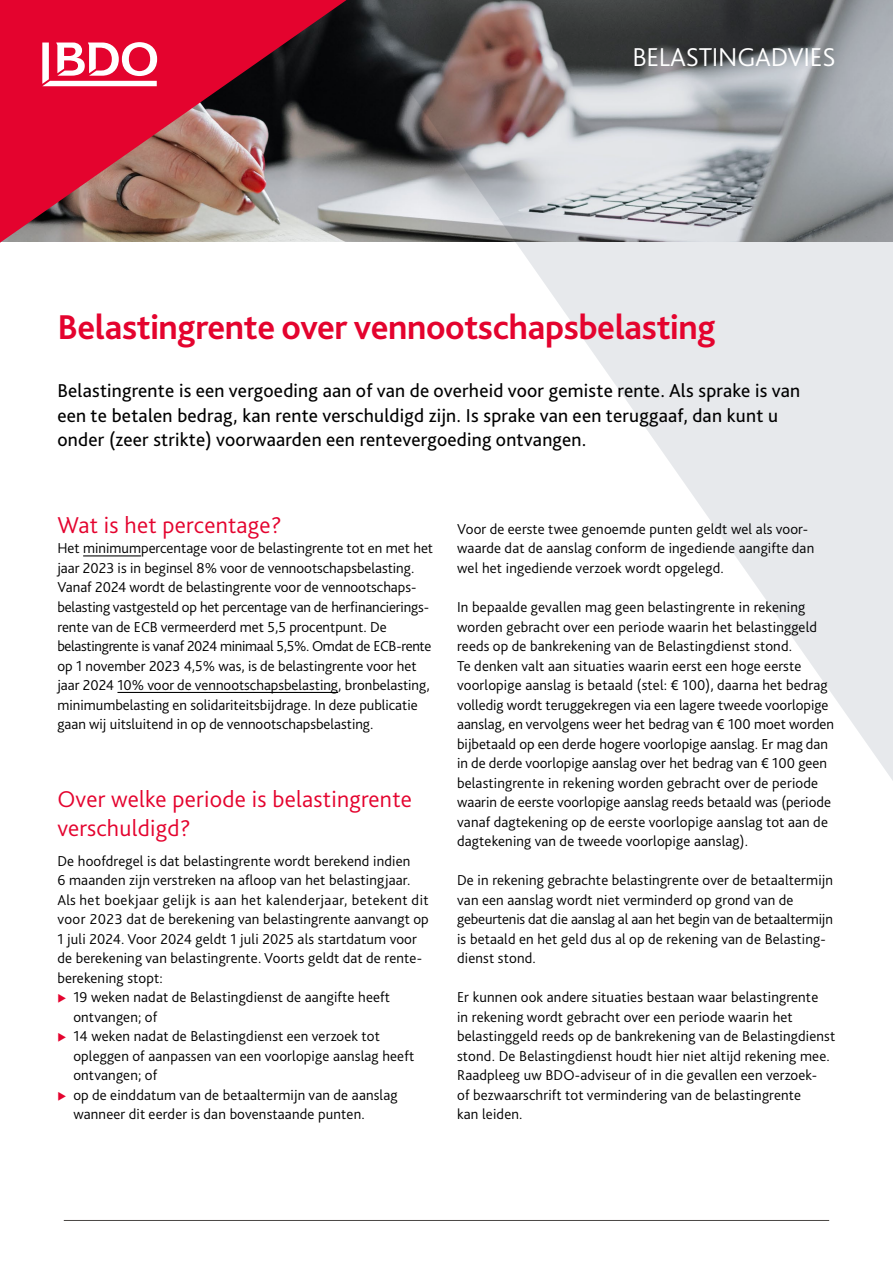
<style>
.page{position:relative;width:893px;height:1263px;background:#fff}
.page>*{position:absolute;margin:0;border:0;box-sizing:border-box;transform-origin:0 0}
.t1{font:700 36px "Bliss Pro";letter-spacing:-.01em;color:#e4032e}
.t2{font:300 27px "Bliss Pro";letter-spacing:-.01em;color:#fff}
.t3{font:300 24px/29.2px "Bliss Pro";letter-spacing:.01em;color:#e4032e}
.t4{font:19.5px/24.3px "Bliss Pro";letter-spacing:.01em;color:#000}
.t5{font:300 15px/19.5px "Bliss Pro";letter-spacing:.01em;color:#000}
.t6{font:300 15px "Bliss Pro";letter-spacing:.03em;color:#000}
</style>
<div class="page">
<svg style="left:337px;top:0;width:556px;height:781px"></svg>
<svg style="left:0;top:0;width:346px;height:243px;background:#ad3b4b"></svg>
<svg style="left:42px;top:42px;width:115px;height:44px"></svg>
<hr style="left:64px;top:1220px;width:765px;height:1px;background:#494643">
<hr style="left:83px;top:555px;width:58px;height:1px;background:#000">
<hr style="left:117px;top:692px;width:221px;height:1px;background:#000">
<h2 class="t2" style="left:632px;top:40px;width:205px">BELASTINGADVIES</h2>
<h1 class="t1" style="left:57px;top:305px;width:660px">Belastingrente over vennootschapsbelasting</h1>
<p class="t4" style="left:57px;top:378px;width:744px">Belastingrente is een vergoeding aan of van de overheid voor gemiste rente. Als sprake is van een te betalen bedrag, kan rente verschuldigd zijn. Is sprake van een teruggaaf, dan kunt u onder (zeer strikte) voorwaarden een rentevergoeding ontvangen.</p>
<h3 class="t3" style="left:57px;top:509px;width:226px">Wat is het percentage?</h3>
<p class="t5" style="left:57px;top:538px;width:377px">Het minimumpercentage voor de belastingrente tot en met het jaar 2023 is in beginsel 8% voor de vennootschapsbelasting.<br>Vanaf 2024 wordt de belastingrente voor de vennootschaps&shy;belasting vastgesteld op het percentage van de herfinancierings&shy;rente van de ECB vermeerderd met 5,5 procentpunt. De belastingrente is vanaf 2024 minimaal 5,5%. Omdat de ECB-rente op 1 november 2023 4,5% was, is de belastingrente voor het jaar 2024 10% voor de vennootschapsbelasting, bronbelasting, minimumbelasting en solidariteitsbijdrage. In deze publicatie gaan wij uitsluitend in op de vennootschapsbelasting.</p>
<h3 class="t3" style="left:57px;top:784px;width:356px">Over welke periode is belastingrente verschuldigd?</h3>
<p class="t5" style="left:57px;top:850px;width:355px">De hoofdregel is dat belastingrente wordt berekend indien</p>
<p class="t5" style="left:57px;top:870px;width:355px">6 maanden zijn verstreken na afloop van het belastingjaar.</p>
<p class="t6" style="left:57px;top:890px;width:373px">Als het boekjaar gelijk is aan het kalenderjaar, betekent dit</p>
<p class="t5" style="left:57px;top:909px;width:373px">voor 2023 dat de berekening van belastingrente aanvangt op</p>
<p class="t5" style="left:57px;top:928px;width:361px">1 juli 2024. Voor 2024 geldt 1 juli 2025 als startdatum voor</p>
<p class="t5" style="left:57px;top:948px;width:366px">de berekening van belastingrente. Voorts geldt dat de rente-</p>
<p class="t5" style="left:57px;top:967px;width:107px">berekening stopt:</p>
<p class="t5" style="left:73px;top:987px;width:318px">19 weken nadat de Belastingdienst de aangifte heeft</p>
<p class="t5" style="left:73px;top:1006px;width:85px">ontvangen; of</p>
<p class="t5" style="left:73px;top:1026px;width:308px">14 weken nadat de Belastingdienst een verzoek tot</p>
<p class="t5" style="left:73px;top:1045px;width:342px">opleggen of aanpassen van een voorlopige aanslag heeft</p>
<p class="t5" style="left:73px;top:1065px;width:85px">ontvangen; of</p>
<p class="t5" style="left:73px;top:1084px;width:326px">op de einddatum van de betaaltermijn van de aanslag</p>
<p class="t5" style="left:73px;top:1104px;width:293px">wanneer dit eerder is dan bovenstaande punten.</p>
<p class="t5" style="left:457px;top:519px;width:359px">Voor de eerste twee genoemde punten geldt wel als voor&shy;waarde dat de aanslag conform de ingediende aangifte dan wel het ingediende verzoek wordt opgelegd.</p>
<p class="t5" style="left:457px;top:597px;width:378px">In bepaalde gevallen mag geen belastingrente in rekening worden gebracht over een periode waarin het belastinggeld reeds op de bankrekening van de Belastingdienst stond.<br>Te denken valt aan situaties waarin eerst een hoge eerste voorlopige aanslag is betaald (stel: € 100), daarna het bedrag volledig wordt teruggekregen via een lagere tweede voorlopige aanslag, en vervolgens weer het bedrag van € 100 moet worden bijbetaald op een derde hogere voorlopige aanslag. Er mag dan in de derde voorlopige aanslag over het bedrag van € 100 geen belastingrente in rekening worden gebracht over de periode waarin de eerste voorlopige aanslag reeds betaald was (periode vanaf dagtekening op de eerste voorlopige aanslag tot aan de dagtekening van de tweede voorlopige aanslag).</p>
<p class="t5" style="left:457px;top:870px;width:378px">De in rekening gebrachte belastingrente over de betaaltermijn van een aanslag wordt niet verminderd op grond van de gebeurtenis dat die aanslag al aan het begin van de betaaltermijn is betaald en het geld dus al op de rekening van de Belasting&shy;dienst stond.</p>
<p class="t5" style="left:457px;top:987px;width:380px">Er kunnen ook andere situaties bestaan waar belastingrente<br>in rekening wordt gebracht over een periode waarin het belastinggeld reeds op de bankrekening van de Belastingdienst stond. De Belastingdienst houdt hier niet altijd rekening mee.<br>Raadpleeg uw BDO-adviseur of in die gevallen een verzoek-<br>of bezwaarschrift tot vermindering van de belastingrente<br>kan leiden.</p>
</div>
